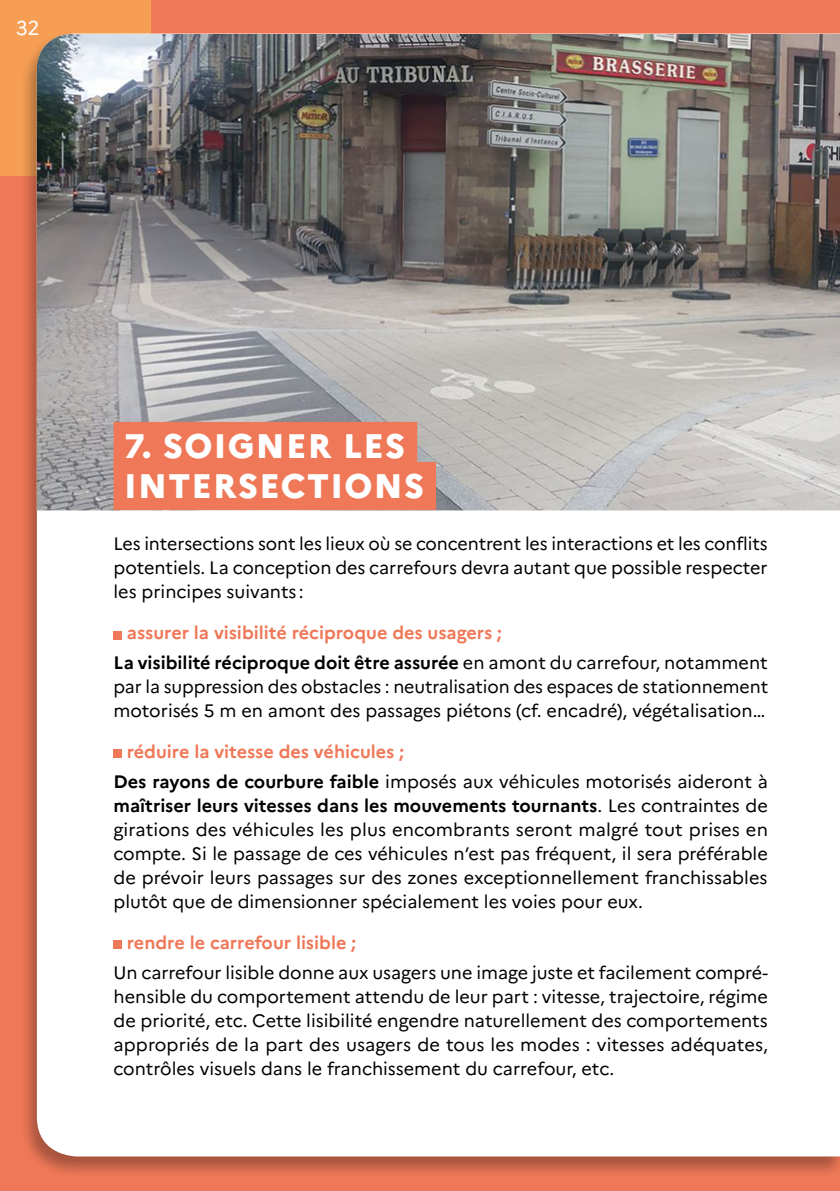
<style>
.page{position:relative;width:840px;height:1191px;background:#fff}
.page>*{position:absolute;margin:0;border:0;box-sizing:border-box;transform-origin:0 0}
.Titre_1{font:800 34px/40px "Marianne";letter-spacing:.04em;color:#fff}
.t1{font:20px "Marianne";color:#fff}
.texte_courant{font:18px/24px "Marianne";color:#000;text-align:justify}
.texte_énumération{font:700 18px "Marianne";color:#ef7858}
.s1{font-weight:700}
</style>
<div class="page">
<div style="left:0;top:0;width:839px;height:1191px;background:#ef7858"></div>
<div style="left:0;top:0;width:150px;height:176px;background:#f59e54"></div>
<svg style="left:839px;top:34px;width:1px;height:477px"></svg>
<div style="left:19px;top:32px;width:820px;height:1145px;background:#000;opacity:.3"></div>
<div style="left:37px;top:510px;width:802px;height:646px;background:#fff"></div>
<img style="left:37px;top:34px;width:802px;height:476px">
<div style="left:113px;top:422px;width:304px;height:48px;background:#ef7858"></div>
<div style="left:113px;top:462px;width:323px;height:48px;background:#ef7858"></div>
<div style="left:113px;top:631px;width:9px;height:8px;background:#ef7858"></div>
<div style="left:113px;top:749px;width:9px;height:9px;background:#ef7858"></div>
<div style="left:113px;top:940px;width:9px;height:8px;background:#ef7858"></div>
<p class="t1" style="left:16px;top:16px;width:25px">32</p>
<p class="Titre_1" style="left:124px;top:426px;width:301px">7. SOIGNER LES<br>INTERSECTIONS</p>
<p class="texte_courant" style="left:113px;top:532px;width:655px">Les intersections sont les lieux où se concentrent les interactions et les conflits potentiels. La conception des carrefours devra autant que possible respecter les principes suivants :</p>
<p class="texte_énumération" style="left:127px;top:622px;width:376px">assurer la visibilité réciproque des usagers ;</p>
<p class="texte_courant" style="left:113px;top:650px;width:655px"><span class="s1">La visibilité réciproque doit être assurée</span> en amont du carrefour, notamment par la suppression des obstacles : neutralisation des espaces de stationnement motorisés 5 m en amont des passages piétons (cf. encadré), végétalisation…</p>
<p class="texte_énumération" style="left:127px;top:740px;width:279px">réduire la vitesse des véhicules ;</p>
<p class="texte_courant" style="left:113px;top:769px;width:655px"><span class="s1">Des rayons de courbure faible</span> imposés aux véhicules motorisés aideront à <span class="s1">maîtriser leurs vitesses dans les mouvements tournants</span>. Les contraintes de girations des véhicules les plus encombrants seront malgré tout prises en compte. Si le passage de ces véhicules n’est pas fréquent, il sera préférable de prévoir leurs passages sur des zones exceptionnellement franchissables plutôt que de dimensionner spécialement les voies pour eux.</p>
<p class="texte_énumération" style="left:127px;top:931px;width:231px">rendre le carrefour lisible ;</p>
<p class="texte_courant" style="left:113px;top:960px;width:655px">Un carrefour lisible donne aux usagers une image juste et facilement compré&shy;hensible du comportement attendu de leur part : vitesse, trajectoire, régime de priorité, etc. Cette lisibilité engendre naturellement des comportements appropriés de la part des usagers de tous les modes : vitesses adéquates, contrôles visuels dans le franchissement du carrefour, etc.</p>
</div>
